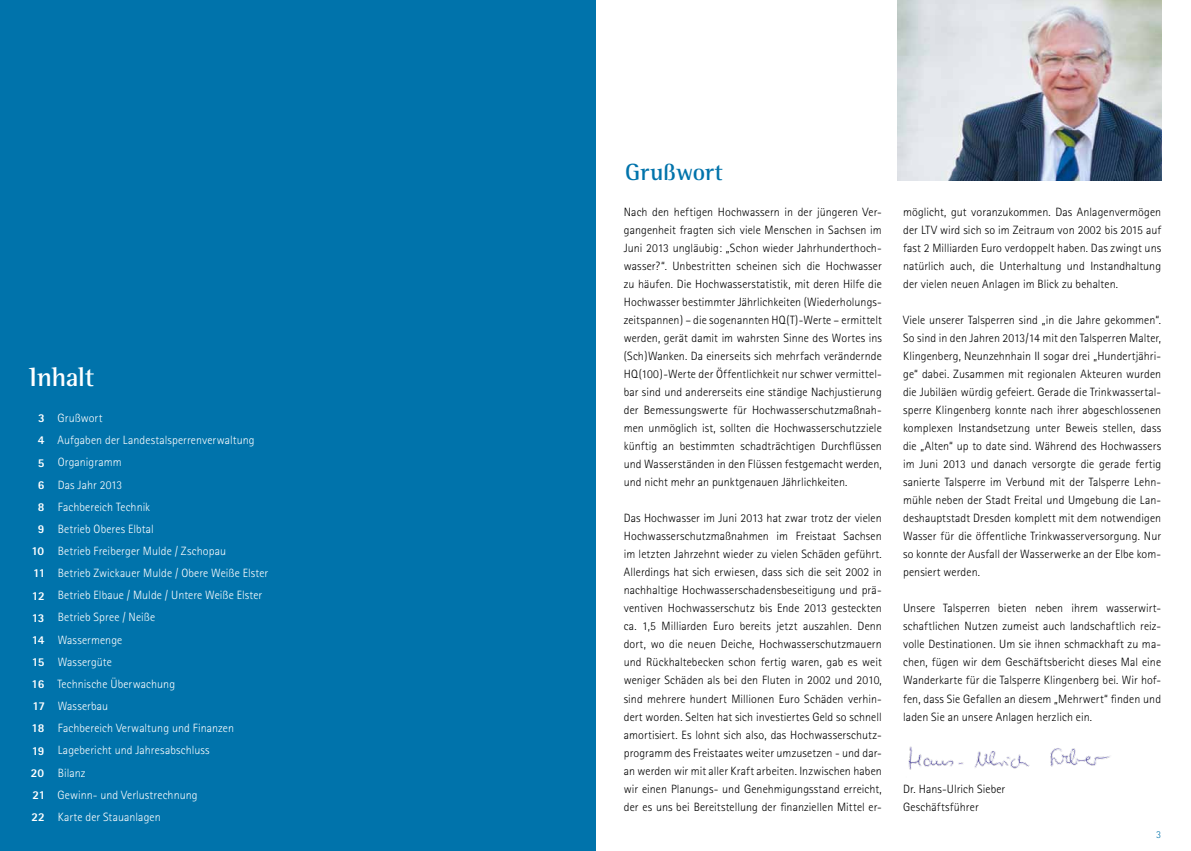
<style>
.page{position:relative;width:1191px;height:851px;background:#fff}
.page>*{position:absolute;margin:0;border:0;box-sizing:border-box;transform-origin:0 0}
.t1{font:700 27px "Rotis Semi Serif";letter-spacing:-.015em;color:#fff}
.t2{font:700 24px "Rotis Semi Serif";letter-spacing:-.01em;color:#0073ab}
.t3{font:300 12px/18px "Rotis Sans Serif";letter-spacing:.005em;color:#000;text-align:justify}
.t4{font:300 12px "Rotis Sans Serif";letter-spacing:.005em;color:#fff}
.t5{font:300 10.5px "Rotis Sans Serif";color:#0073ab}
.s1{font-weight:800}
</style>
<div class="page">
<div style="left:0;top:0;width:595px;height:850px;background:#0073ab"></div>
<img style="left:897px;top:0;width:264px;height:180px">
<img style="left:908px;top:746px;width:202px;height:24px">
<h1 class="t1" style="left:29px;top:361px;width:67px">Inhalt</h1>
<p class="t4" style="left:38px;top:411px;width:66px"><span class="s1">3</span> Grußwort</p>
<p class="t4" style="left:38px;top:433px;width:218px"><span class="s1">4</span> Aufgaben der Landestalsperrenverwaltung</p>
<p class="t4" style="left:38px;top:455px;width:85px"><span class="s1">5</span> Organigramm</p>
<p class="t4" style="left:38px;top:477px;width:86px"><span class="s1">6</span> Das Jahr 2013</p>
<p class="t4" style="left:38px;top:499px;width:114px"><span class="s1">8</span> Fachbereich Technik</p>
<p class="t4" style="left:38px;top:522px;width:117px"><span class="s1">9</span> Betrieb Oberes Elbtal</p>
<p class="t4" style="left:31px;top:544px;width:196px"><span class="s1">10</span> Betrieb Freiberger Mulde / Zschopau</p>
<p class="t4" style="left:33px;top:566px;width:237px"><span class="s1">11</span> Betrieb Zwickauer Mulde / Obere Weiße Elster</p>
<p class="t4" style="left:32px;top:588px;width:232px"><span class="s1">12</span> Betrieb Elbaue / Mulde / Untere Weiße Elster</p>
<p class="t4" style="left:32px;top:610px;width:125px"><span class="s1">13</span> Betrieb Spree / Neiße</p>
<p class="t4" style="left:32px;top:632px;width:92px"><span class="s1">14</span> Wassermenge</p>
<p class="t4" style="left:32px;top:654px;width:82px"><span class="s1">15</span> Wassergüte</p>
<p class="t4" style="left:32px;top:677px;width:145px"><span class="s1">16</span> Technische Überwachung</p>
<p class="t4" style="left:32px;top:699px;width:77px"><span class="s1">17</span> Wasserbau</p>
<p class="t4" style="left:32px;top:721px;width:204px"><span class="s1">18</span> Fachbereich Verwaltung und Finanzen</p>
<p class="t4" style="left:32px;top:743px;width:179px"><span class="s1">19</span> Lagebericht und Jahresabschluss</p>
<p class="t4" style="left:31px;top:765px;width:56px"><span class="s1">20</span> Bilanz</p>
<p class="t4" style="left:32px;top:787px;width:167px"><span class="s1">21</span> Gewinn- und Verlustrechnung</p>
<p class="t4" style="left:31px;top:809px;width:131px"><span class="s1">22</span> Karte der Stauanlagen</p>
<h2 class="t2" style="left:625px;top:158px;width:99px">Grußwort</h2>
<p class="t3" style="left:624px;top:203px;width:260px">Nach den heftigen Hochwassern in der jüngeren Ver&shy;gangenheit fragten sich viele Menschen in Sachsen im Juni 2013 ungläubig: „Schon wieder Jahrhunderthoch&shy;wasser?“. Unbestritten scheinen sich die Hochwasser zu häufen. Die Hochwasserstatistik, mit deren Hilfe die Hochwasser bestimmter Jährlichkeiten (Wiederholungs&shy;zeitspannen) – die sogenannten HQ(T)-Werte – ermittelt werden, gerät damit im wahrsten Sinne des Wortes ins (Sch)Wanken. Da einerseits sich mehrfach verändernde HQ(100)-Werte der Öffentlichkeit nur schwer vermittel&shy;bar sind und andererseits eine ständige Nachjustierung der Bemessungswerte für Hochwasserschutzmaßnah&shy;men unmöglich ist, sollten die Hochwasserschutzziele künftig an bestimmten schadträchtigen Durchflüssen und Wasserständen in den Flüssen festgemacht werden, und nicht mehr an punktgenauen Jährlichkeiten.</p>
<p class="t3" style="left:624px;top:509px;width:260px">Das Hochwasser im Juni 2013 hat zwar trotz der vielen Hochwasserschutzmaßnahmen im Freistaat Sachsen im letzten Jahrzehnt wieder zu vielen Schäden geführt.<br>Allerdings hat sich erwiesen, dass sich die seit 2002 in nachhaltige Hochwasserschadensbeseitigung und prä&shy;ventiven Hochwasserschutz bis Ende 2013 gesteckten ca. 1,5 Milliarden Euro bereits jetzt auszahlen. Denn dort, wo die neuen Deiche, Hochwasserschutzmauern und Rückhaltebecken schon fertig waren, gab es weit weniger Schäden als bei den Fluten in 2002 und 2010, sind mehrere hundert Millionen Euro Schäden verhin&shy;dert worden. Selten hat sich investiertes Geld so schnell amortisiert. Es lohnt sich also, das Hochwasserschutz&shy;programm des Freistaates weiter umzusetzen - und dar&shy;an werden wir mit aller Kraft arbeiten. Inzwischen haben wir einen Planungs- und Genehmigungsstand erreicht, der es uns bei Bereitstellung der finanziellen Mittel er-</p>
<p class="t3" style="left:903px;top:203px;width:260px">möglicht, gut voranzukommen. Das Anlagenvermögen der LTV wird sich so im Zeitraum von 2002 bis 2015 auf fast 2 Milliarden Euro verdoppelt haben. Das zwingt uns natürlich auch, die Unterhaltung und Instandhaltung der vielen neuen Anlagen im Blick zu behalten.</p>
<p class="t3" style="left:903px;top:311px;width:259px">Viele unserer Talsperren sind „in die Jahre gekommen“.<br>So sind in den Jahren 2013/14 mit den Talsperren Malter, Klingenberg, Neunzehnhain II sogar drei „Hundertjähri&shy;ge“ dabei. Zusammen mit regionalen Akteuren wurden die Jubiläen würdig gefeiert. Gerade die Trinkwassertal&shy;sperre Klingenberg konnte nach ihrer abgeschlossenen komplexen Instandsetzung unter Beweis stellen, dass die „Alten“ up to date sind. Während des Hochwassers im Juni 2013 und danach versorgte die gerade fertig sanierte Talsperre im Verbund mit der Talsperre Lehn&shy;mühle neben der Stadt Freital und Umgebung die Lan&shy;deshauptstadt Dresden komplett mit dem notwendigen Wasser für die öffentliche Trinkwasserversorgung. Nur so konnte der Ausfall der Wasserwerke an der Elbe kom&shy;pensiert werden.</p>
<p class="t3" style="left:903px;top:599px;width:259px">Unsere Talsperren bieten neben ihrem wasserwirt&shy;schaftlichen Nutzen zumeist auch landschaftlich reiz&shy;volle Destinationen. Um sie ihnen schmackhaft zu ma&shy;chen, fügen wir dem Geschäftsbericht dieses Mal eine Wanderkarte für die Talsperre Klingenberg bei. Wir hof&shy;fen, dass Sie Gefallen an diesem „Mehrwert“ finden und laden Sie an unsere Anlagen herzlich ein.</p>
<p class="t3" style="left:903px;top:779px;width:104px">Dr. Hans-Ulrich Sieber<br>Geschäftsführer</p>
<p class="t5" style="left:1156px;top:828px;width:7px">3</p>
</div>
